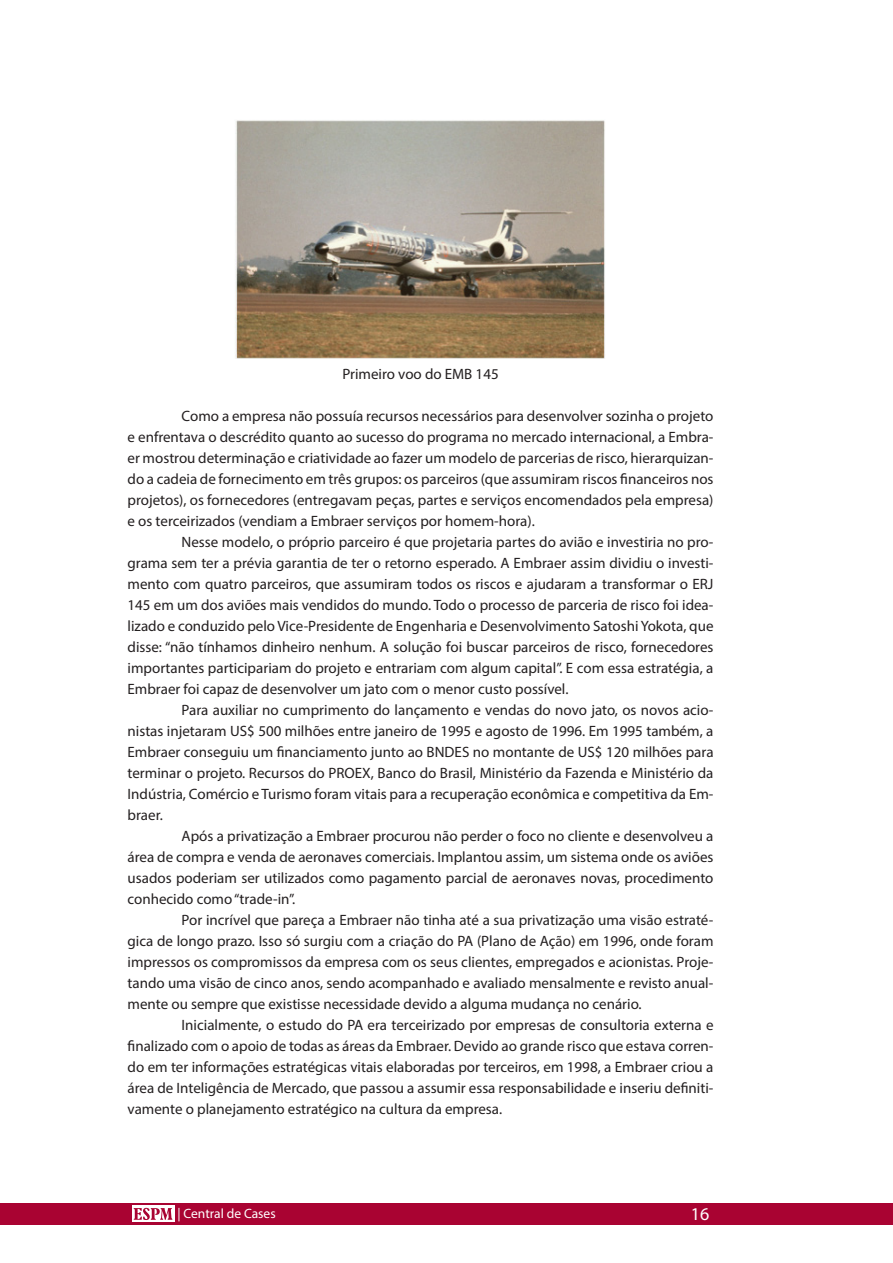
<style>
.page{position:relative;width:893px;height:1263px;background:#fff}
.page>*{position:absolute;margin:0;border:0;box-sizing:border-box;transform-origin:0 0}
.t1{font:18px "Myriad Pro";color:#fff}
.corpotexto{font:15px/21px "Myriad Pro";color:#231f20;text-align:justify}
.t2{font:13.5px "Myriad Pro";color:#fff}
</style>
<div class="page">
<div style="left:0;top:1203px;width:893px;height:22px;background:#a90332"></div>
<div style="left:132px;top:1206px;width:42px;height:16px;background:#fff"></div>
<svg style="left:134px;top:1208px;width:38px;height:12px"></svg>
<img style="left:235px;top:120px;width:370px;height:238px">
<p class="corpotexto" style="left:342px;top:364px;width:158px">Primeiro voo do EMB 145</p>
<p class="corpotexto" style="left:128px;top:406px;width:587px;text-indent:54px">Como a empresa não possuía recursos necessários para desenvolver sozinha o projeto e enfrentava o descrédito quanto ao sucesso do programa no mercado internacional, a Embra&shy;er mostrou determinação e criatividade ao fazer um modelo de parcerias de risco, hierarquizan&shy;do a cadeia de fornecimento em três grupos: os parceiros (que assumiram riscos financeiros nos projetos), os fornecedores (entregavam peças, partes e serviços encomendados pela empresa) e os terceirizados (vendiam a Embraer serviços por homem-hora).</p>
<p class="corpotexto" style="left:128px;top:532px;width:587px;text-indent:54px">Nesse modelo, o próprio parceiro é que projetaria partes do avião e investiria no pro&shy;grama sem ter a prévia garantia de ter o retorno esperado. A Embraer assim dividiu o investi&shy;mento com quatro parceiros, que assumiram todos os riscos e ajudaram a transformar o ERJ 145 em um dos aviões mais vendidos do mundo. Todo o processo de parceria de risco foi idea&shy;lizado e conduzido pelo Vice-Presidente de Engenharia e Desenvolvimento Satoshi Yokota, que disse: “não tínhamos dinheiro nenhum. A solução foi buscar parceiros de risco, fornecedores importantes participariam do projeto e entrariam com algum capital”. E com essa estratégia, a Embraer foi capaz de desenvolver um jato com o menor custo possível.</p>
<p class="corpotexto" style="left:128px;top:700px;width:587px;text-indent:54px">Para auxiliar no cumprimento do lançamento e vendas do novo jato, os novos acio&shy;nistas injetaram US$ 500 milhões entre janeiro de 1995 e agosto de 1996. Em 1995 também, a Embraer conseguiu um financiamento junto ao BNDES no montante de US$ 120 milhões para terminar o projeto. Recursos do PROEX, Banco do Brasil, Ministério da Fazenda e Ministério da Indústria, Comércio e Turismo foram vitais para a recuperação econômica e competitiva da Em&shy;braer.</p>
<p class="corpotexto" style="left:128px;top:826px;width:587px;text-indent:54px">Após a privatização a Embraer procurou não perder o foco no cliente e desenvolveu a área de compra e venda de aeronaves comerciais. Implantou assim, um sistema onde os aviões usados poderiam ser utilizados como pagamento parcial de aeronaves novas, procedimento conhecido como “trade-in”.</p>
<p class="corpotexto" style="left:128px;top:910px;width:587px;text-indent:54px">Por incrível que pareça a Embraer não tinha até a sua privatização uma visão estraté&shy;gica de longo prazo. Isso só surgiu com a criação do PA (Plano de Ação) em 1996, onde foram impressos os compromissos da empresa com os seus clientes, empregados e acionistas. Proje&shy;tando uma visão de cinco anos, sendo acompanhado e avaliado mensalmente e revisto anual&shy;mente ou sempre que existisse necessidade devido a alguma mudança no cenário.</p>
<p class="corpotexto" style="left:128px;top:1015px;width:587px;text-indent:54px">Inicialmente, o estudo do PA era terceirizado por empresas de consultoria externa e finalizado com o apoio de todas as áreas da Embraer. Devido ao grande risco que estava corren&shy;do em ter informações estratégicas vitais elaboradas por terceiros, em 1998, a Embraer criou a área de Inteligência de Mercado, que passou a assumir essa responsabilidade e inseriu definiti&shy;vamente o planejamento estratégico na cultura da empresa.</p>
<p class="t2" style="left:177px;top:1205px;width:100px">| Central de Cases</p>
<p class="t1" style="left:691px;top:1203px;width:20px">16</p>
</div>
